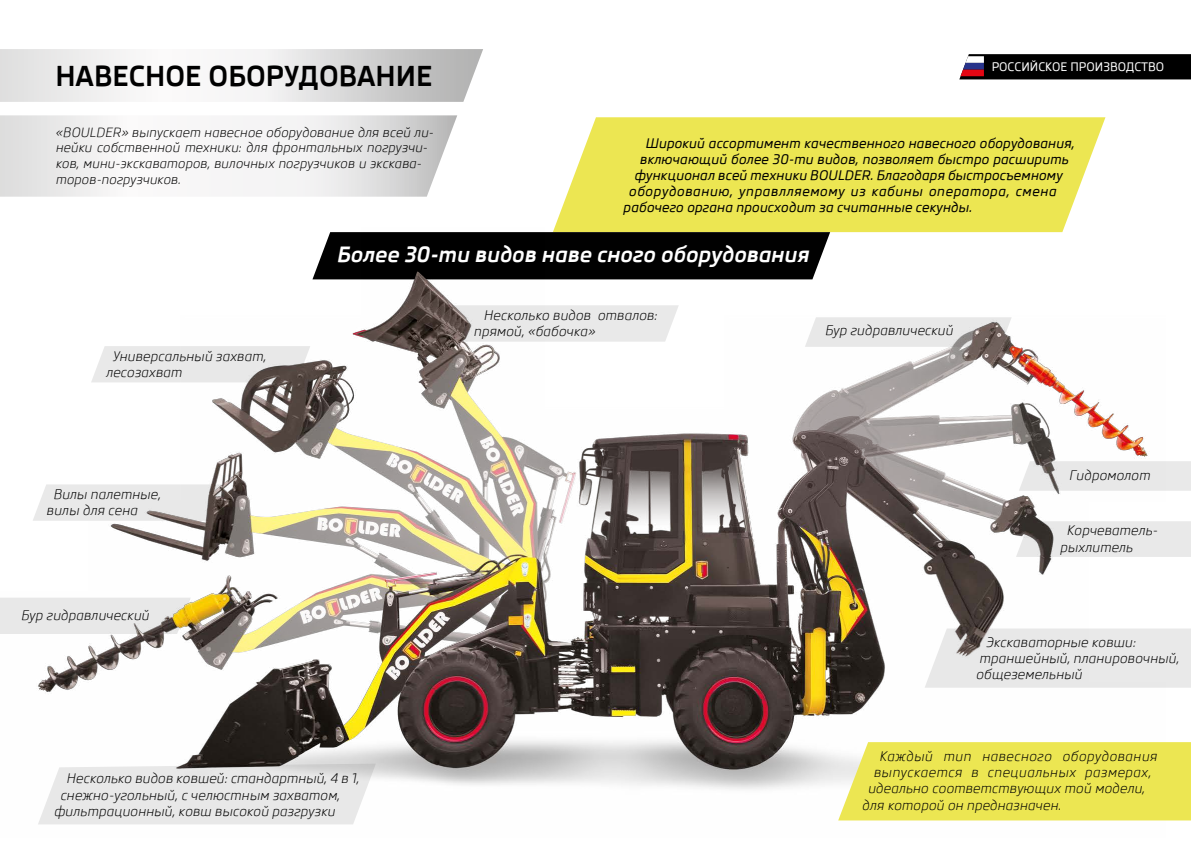
<style>
.page{position:relative;width:1191px;height:842px;background:#fff}
.page>*{position:absolute;margin:0;border:0;box-sizing:border-box;transform-origin:0 0}
.t1{font:700 28px "Skoda Pro";color:#000}
.t2{font:italic 700 21.5px "Skoda Pro";color:#fff}
.t3{font:italic 13.5px/16.2px "Skoda Pro";color:#000}
.t4{font:italic 500 13.5px "Skoda Pro";color:#000}
.t5{font:italic 13.5px "Skoda Pro";letter-spacing:.025em;color:#000}
.t6{font:italic 500 13.5px "Skoda Pro";letter-spacing:.035em;color:#000}
.t7{font:italic 13px/15.6px "Skoda Pro";color:#000}
.t8{font:500 12px "Skoda Pro";color:#fff}
</style>
<div class="page">
<svg style="left:0;top:49px;width:483px;height:53px"></svg>
<svg style="left:0;top:115px;width:457px;height:82px"></svg>
<svg style="left:555px;top:117px;width:550px;height:110px;background:#ede75f"></svg>
<div style="left:1165px;top:628px;width:26px;height:60px;background:#e9e9e9"></div>
<svg style="left:1165px;top:461px;width:26px;height:30px"></svg>
<svg style="left:1165px;top:521px;width:26px;height:36px"></svg>
<svg style="left:959px;top:54px;width:232px;height:25px;background:#120d0f"></svg>
<img style="left:1px;top:227px;width:1164px;height:598px">
<div style="left:838px;top:742px;width:353px;height:78px;background:#ece652"></div>
<p class="t8" style="left:991px;top:60px;width:174px">РОССИЙСКОЕ ПРОИЗВОДСТВО</p>
<h1 class="t1" style="left:55px;top:59px;width:379px">НАВЕСНОЕ ОБОРУДОВАНИЕ</h1>
<p class="t7" style="left:56px;top:124px;width:379px">«BOULDER» выпускает навесное оборудование для всей ли&shy;нейки собственной техники: для фронтальных погрузчи&shy;ков, мини-экскаваторов, вилочных погрузчиков и экскава&shy;торов-погрузчиков.</p>
<p class="t4" style="left:646px;top:135px;width:431px">Широкий ассортимент качественного навесного оборудования,</p>
<p class="t4" style="left:640px;top:151px;width:430px">включающий более 30-ти видов, позволяет быстро расширить</p>
<p class="t4" style="left:634px;top:167px;width:430px">функционал всей техники BOULDER. Благодаря быстросъемному</p>
<p class="t6" style="left:629px;top:183px;width:429px">оборудованию, управлляемому из кабины оператора, смена</p>
<p class="t4" style="left:623px;top:199px;width:350px">рабочего органа происходит за считанные секунды.</p>
<h2 class="t2" style="left:337px;top:241px;width:474px">Более 30-ти видов наве сного оборудования</h2>
<p class="t3" style="left:106px;top:348px;width:162px;text-indent:7px">Универсальный захват, лесозахват</p>
<p class="t3" style="left:47px;top:486px;width:116px;text-indent:7px">Вилы палетные, вилы для сена</p>
<p class="t3" style="left:21px;top:607px;width:130px">Бур гидравлический</p>
<p class="t3" style="left:67px;top:770px;width:294px">Несколько видов ковшей: стандартный, 4 в 1,</p>
<p class="t3" style="left:61px;top:787px;width:281px">снежно-угольный, с челюстным захватом,</p>
<p class="t3" style="left:54px;top:803px;width:283px">фильтрационный, ковш высокой разгрузки</p>
<p class="t3" style="left:474px;top:307px;width:185px;text-indent:10px">Несколько видов отвалов: прямой, «бабочка»</p>
<p class="t3" style="left:825px;top:322px;width:130px">Бур гидравлический</p>
<p class="t3" style="left:1069px;top:467px;width:83px">Гидромолот</p>
<p class="t3" style="left:1060px;top:522px;width:99px;text-indent:7px">Корчеватель&shy;рыхлитель</p>
<p class="t3" style="left:976px;top:634px;width:205px;text-indent:10px">Экскаваторные ковши: траншейный, планировочный, общеземельный</p>
<p class="t5" style="left:880px;top:748px;width:279px">Каждый тип навесного оборудования</p>
<p class="t5" style="left:874px;top:764px;width:279px">выпускается в специальных размерах,</p>
<p class="t3" style="left:868px;top:780px;width:279px">идеально соответствующих той модели,</p>
<p class="t3" style="left:862px;top:797px;width:200px">для которой он предназначен.</p>
</div>
